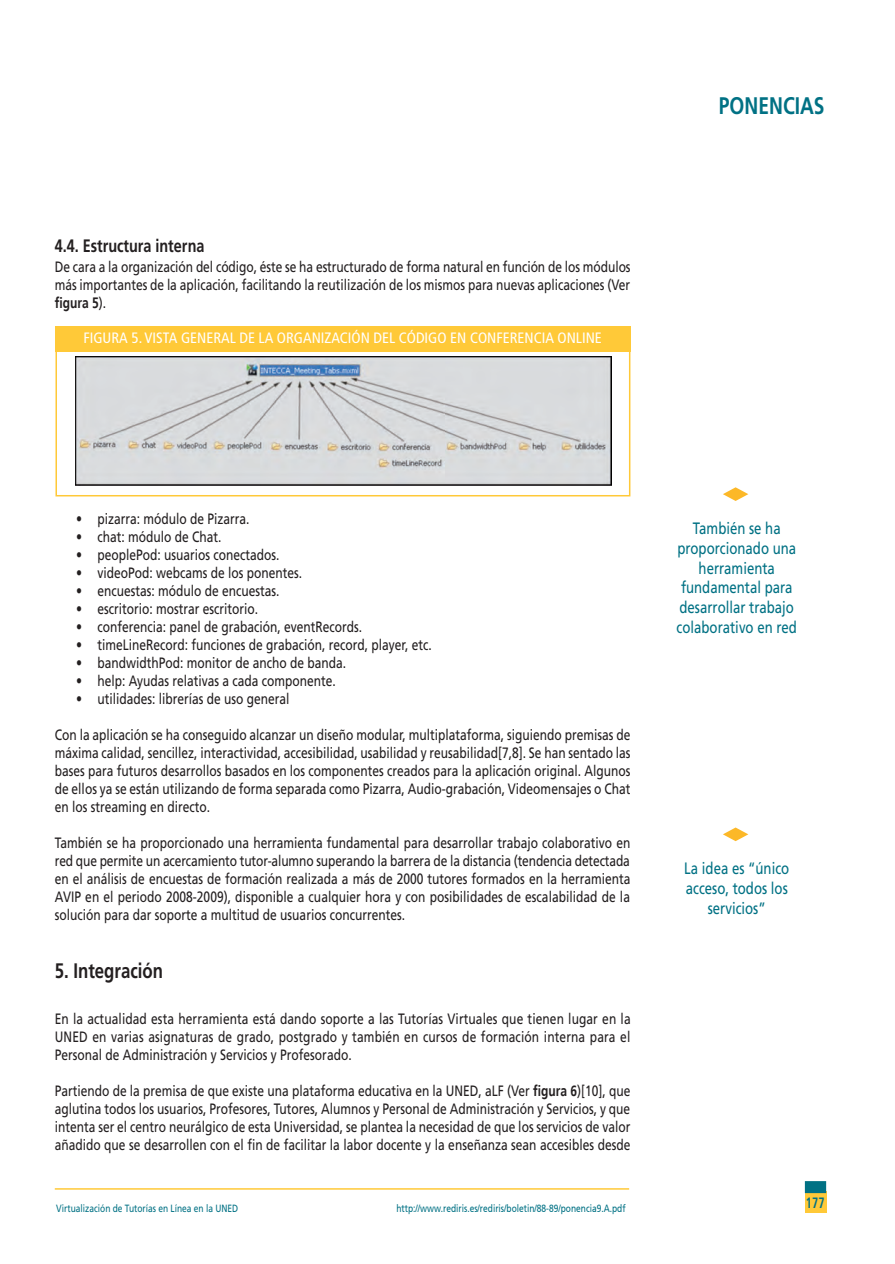
<style>
.page{position:relative;width:895px;height:1264px;background:#fff}
.page>*{position:absolute;margin:0;border:0;box-sizing:border-box;transform-origin:0 0}
.t1{font:700 24px "Frutiger LT Std";color:#007184;scale:.8 1}
.t2{font:700 21px "Frutiger";color:#231f20;scale:.8 1}
.t3{font:700 18px "Frutiger";color:#231f20;scale:.8 1}
.t4{font:16.5px/19.8px "Frutiger LT Std";color:#007184;text-align:center;scale:.8 1}
.t5{font:15px/18px "Frutiger LT Std";color:#231f20;text-align:justify;scale:.8 1}
.t6{font:condensed 15px "Frutiger LT Std";color:#fff}
.t7{font:700 15px "Frutiger LT";color:#231f20;scale:.8 1}
.t8{font:700 condensed 15px "Frutiger LT Std";color:#007184;scale:.8 1}
.t9{font:10.5px "Frutiger 55 Roman";color:#007184;scale:.8 1}
.t10{font:10.5px "Frutiger LT Std";color:#007184;scale:.8 1}
.s1{font-family:"Frutiger LT Std";font-weight:400}
.s2{font-family:"Frutiger LT";font-weight:700}
</style>
<div class="page">
<svg style="left:723px;top:487px;width:25px;height:14px"></svg>
<svg style="left:723px;top:827px;width:25px;height:14px"></svg>
<div style="left:804px;top:1191px;width:22px;height:22px;background:#ffc938"></div>
<div style="left:804px;top:1181px;width:22px;height:12px;background:#007184"></div>
<hr style="left:55px;top:1188px;width:574px;height:2px;background:#ffc938">
<img style="left:76px;top:356px;width:535px;height:129px">
<div style="left:55px;top:327px;width:575px;height:169px;border:2px solid #ffc938"></div>
<div style="left:55px;top:326px;width:575px;height:26px;background:#ffc938"></div>
<p class="t3" style="left:55px;top:239px;width:189px">4.4. Estructura interna</p>
<p class="t5" style="left:55px;top:259px;width:721px">De cara a la organización del código, éste se ha estructurado de forma natural en función de los módulos más importantes de la aplicación, facilitando la reutilización de los mismos para nuevas aplicaciones (Ver</p>
<p class="t7" style="left:55px;top:294px;width:66px">figura 5<span class="s1">).</span></p>
<p class="t6" style="left:83px;top:332px;width:520px">FIGURA 5. VISTA GENERAL DE LA ORGANIZACIÓN DEL CÓDIGO EN CONFERENCIA ONLINE</p>
<h1 class="t1" style="left:719px;top:96px;width:134px">PONENCIAS</h1>
<p class="t5" style="left:76px;top:511px;width:218px">• pizarra: módulo de Pizarra.</p>
<p class="t5" style="left:76px;top:529px;width:183px">• chat: módulo de Chat.</p>
<p class="t5" style="left:76px;top:547px;width:256px">• peoplePod: usuarios conectados.</p>
<p class="t5" style="left:76px;top:565px;width:284px">• videoPod: webcams de los ponentes.</p>
<p class="t5" style="left:76px;top:583px;width:256px">• encuestas: módulo de encuestas.</p>
<p class="t5" style="left:76px;top:601px;width:229px">• escritorio: mostrar escritorio.</p>
<p class="t5" style="left:76px;top:619px;width:359px">• conferencia: panel de grabación, eventRecords.</p>
<p class="t5" style="left:76px;top:637px;width:446px">• timeLineRecord: funciones de grabación, record, player, etc.</p>
<p class="t5" style="left:76px;top:655px;width:339px">• bandwidthPod: monitor de ancho de banda.</p>
<p class="t5" style="left:76px;top:673px;width:326px">• help: Ayudas relativas a cada componente.</p>
<p class="t5" style="left:76px;top:691px;width:268px">• utilidades: librerías de uso general</p>
<p class="t5" style="left:55px;top:727px;width:721px">Con la aplicación se ha conseguido alcanzar un diseño modular, multiplataforma, siguiendo premisas de máxima calidad, sencillez, interactividad, accesibilidad, usabilidad y reusabilidad[7,8]. Se han sentado las bases para futuros desarrollos basados en los componentes creados para la aplicación original. Algunos de ellos ya se están utilizando de forma separada como Pizarra, Audio-grabación, Videomensajes o Chat en los streaming en directo.</p>
<p class="t5" style="left:55px;top:835px;width:721px">También se ha proporcionado una herramienta fundamental para desarrollar trabajo colaborativo en red que permite un acercamiento tutor-alumno superando la barrera de la distancia (tendencia detectada en el análisis de encuestas de formación realizada a más de 2000 tutores formados en la herramienta AVIP en el periodo 2008-2009), disponible a cualquier hora y con posibilidades de escalabilidad de la solución para dar soporte a multitud de usuarios concurrentes.</p>
<h2 class="t2" style="left:55px;top:962px;width:137px">5. Integración</h2>
<p class="t5" style="left:55px;top:1011px;width:721px">En la actualidad esta herramienta está dando soporte a las Tutorías Virtuales que tienen lugar en la UNED en varias asignaturas de grado, postgrado y también en cursos de formación interna para el Personal de Administración y Servicios y Profesorado.</p>
<p class="t5" style="left:55px;top:1083px;width:721px">Partiendo de la premisa de que existe una plataforma educativa en la UNED, aLF (Ver <span class="s2">figura 6</span>)[10], que aglutina todos los usuarios, Profesores, Tutores, Alumnos y Personal de Administración y Servicios, y que intenta ser el centro neurálgico de esta Universidad, se plantea la necesidad de que los servicios de valor añadido que se desarrollen con el fin de facilitar la labor docente y la enseñanza sean accesibles desde</p>
<p class="t10" style="left:56px;top:1204px;width:229px">Virtualización de Tutorías en Línea en la UNED</p>
<p class="t9" style="left:396px;top:1204px;width:288px">http://www.rediris.es/rediris/boletin/88-89/ponencia9.A.pdf</p>
<p class="t4" style="left:676px;top:520px;width:152px">También se ha proporcionado una herramienta fundamental para desarrollar trabajo colaborativo en red</p>
<p class="t4" style="left:684px;top:860px;width:133px">La idea es “único acceso, todos los servicios”</p>
<p class="t8" style="left:805px;top:1196px;width:25px">177</p>
</div>
